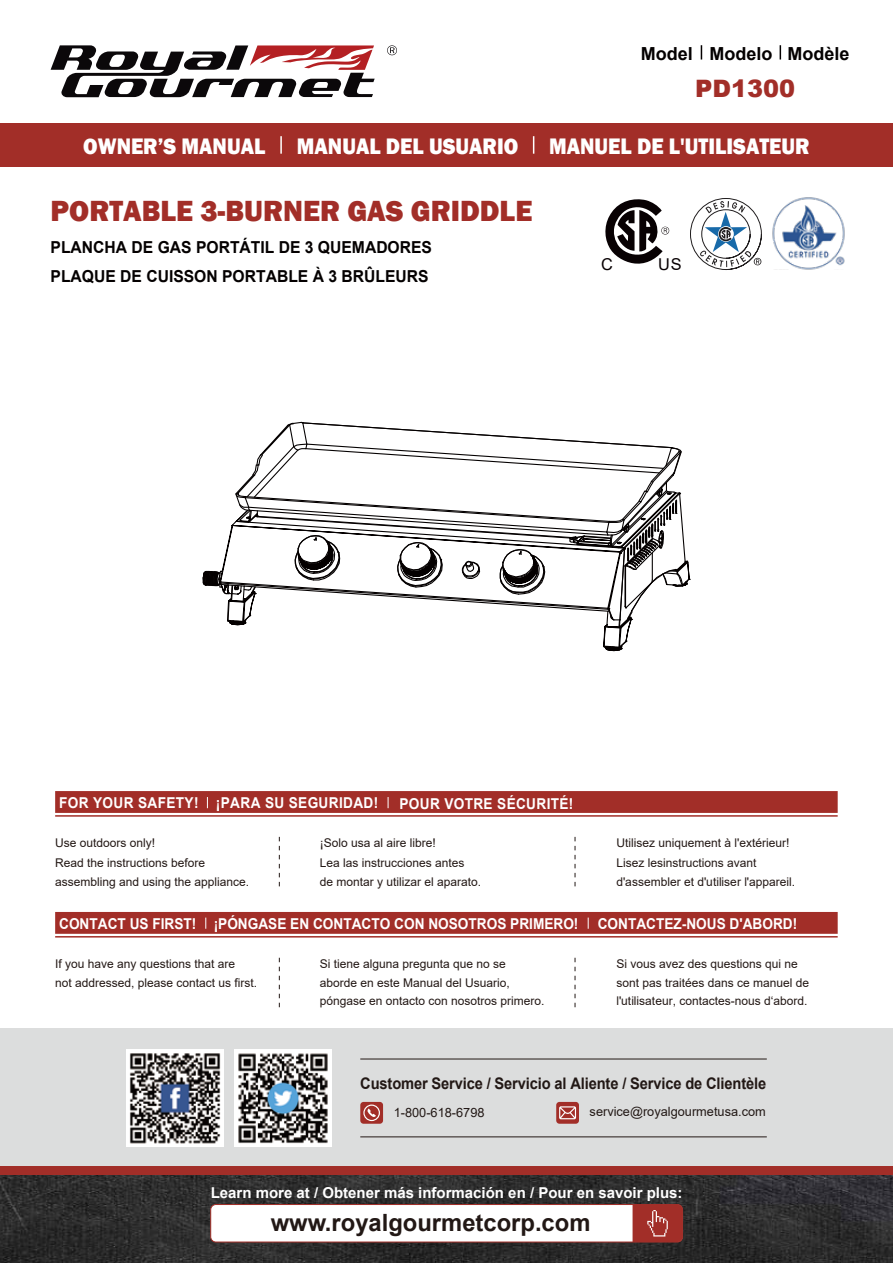
<style>
.page{position:relative;width:893px;height:1263px;background:#fff}
.page>*{position:absolute;margin:0;border:0;box-sizing:border-box;transform-origin:0 0}
.t1{font:800 30px "Franklin Gothic";color:#a22e28}
.t2{font:900 24px "Arial";color:#a22e28}
.t3{font:700 23.7px "Arial";color:#221815}
.t4{font:800 23.1px "Franklin Gothic";color:#fff;scale:.91 1}
.t5{font:700 18px "Arial";color:#040000}
.t6{font:700 16.5px/29.1px "Arial";color:#040000;scale:.95 1}
.t7{font:16.35px "Arial";color:#080103}
.t8{font:700 15.9px "Arial";letter-spacing:-.01em;color:#221815;scale:.92 1}
.t9{font:700 15px "Arial";color:#fff;scale:.91 1}
.t10{font:700 15px "Arial";color:#fff}
.t11{font:700 15px "Arial";letter-spacing:.025em;color:#fff;scale:.91 1}
.t12{font:12.75px "Arial";color:#221815}
.t13{font:12px/19.5px "Arial";color:#231815}
</style>
<div class="page">
<div style="left:0;top:1028px;width:893px;height:139px;background:#dcdddd"></div>
<div style="left:0;top:124px;width:893px;height:43px;background:#a22e28"></div>
<hr style="left:55px;top:936px;width:783px;height:1px;background:#a22e28">
<hr style="left:55px;top:815px;width:783px;height:2px;background:#a22e28">
<svg style="left:279px;top:958px;width:1px;height:50px"></svg>
<svg style="left:575px;top:958px;width:1px;height:50px"></svg>
<svg style="left:575px;top:837px;width:1px;height:50px"></svg>
<svg style="left:279px;top:837px;width:1px;height:50px"></svg>
<svg style="left:387px;top:45px;width:10px;height:10px"></svg>
<svg style="left:51px;top:45px;width:324px;height:52px"></svg>
<div style="left:55px;top:912px;width:783px;height:22px;background:#a22e28"></div>
<svg style="left:55px;top:791px;width:783px;height:22px;background:#a22f29"></svg>
<svg style="left:280px;top:136px;width:2px;height:18px"></svg>
<svg style="left:533px;top:136px;width:1px;height:18px"></svg>
<svg style="left:701px;top:45px;width:1px;height:15px"></svg>
<svg style="left:780px;top:45px;width:1px;height:15px"></svg>
<img style="left:0;top:1175px;width:893px;height:88px">
<div style="left:211px;top:1204px;width:471px;height:38px;background:#fff;border-radius:5px"></div>
<svg style="left:633px;top:1204px;width:49px;height:38px;background:#a73b36"></svg>
<div style="left:210px;top:1204px;width:473px;height:38px;border:1px solid #a22e28;border-radius:5px"></div>
<div style="left:0;top:1166px;width:893px;height:9px;background:#a22e28"></div>
<div style="left:556px;top:1102px;width:23px;height:22px;background:#a22e28;border-radius:3px"></div>
<svg style="left:559px;top:1106px;width:17px;height:13px"></svg>
<div style="left:360px;top:1102px;width:23px;height:22px;background:#a22e28;border-radius:3px"></div>
<svg style="left:363px;top:1104px;width:17px;height:17px"></svg>
<hr style="left:360px;top:1136px;width:407px;height:1px;background:#231815">
<hr style="left:360px;top:1059px;width:407px;height:1px;background:#231815">
<img style="left:235px;top:1050px;width:96px;height:96px">
<img style="left:126px;top:1049px;width:97px;height:98px">
<svg style="left:605px;top:199px;width:64px;height:65px"></svg>
<svg style="left:690px;top:198px;width:72px;height:72px"></svg>
<img style="left:772px;top:197px;width:73px;height:73px">
<hr style="left:763px;top:266px;width:28px;height:3px;background:#fff">
<hr style="left:826px;top:266px;width:22px;height:3px;background:#fff">
<svg style="left:686px;top:791px;width:76px;height:472px"></svg>
<svg style="left:202px;top:421px;width:489px;height:231px"></svg>
<h3 class="t5" style="left:641px;top:41px;width:210px">Model Modelo Modèle</h3>
<h2 class="t2" style="left:695px;top:71px;width:102px">PD1300</h2>
<h3 class="t4" style="left:83px;top:131px;width:202px">OWNER’S MANUAL</h3>
<h3 class="t4" style="left:297px;top:131px;width:245px">MANUAL DEL USUARIO</h3>
<h3 class="t4" style="left:549px;top:131px;width:288px">MANUEL DE L'UTILISATEUR</h3>
<h1 class="t1" style="left:51px;top:192px;width:483px">PORTABLE 3-BURNER GAS GRIDDLE</h1>
<h3 class="t6" style="left:51px;top:233px;width:403px">PLANCHA DE GAS PORTÁTIL DE 3 QUEMADORES<br>PLAQUE DE CUISSON PORTABLE À 3 BRÛLEURS</h3>
<h3 class="t7" style="left:601px;top:253px;width:13px">C</h3>
<h3 class="t7" style="left:658px;top:253px;width:25px">US</h3>
<p class="t11" style="left:59px;top:792px;width:352px">FOR YOUR SAFETY! ¡PARA SU SEGURIDAD!</p>
<p class="t11" style="left:399px;top:793px;width:193px">POUR VOTRE SÉCURITÉ!</p>
<p class="t13" style="left:55px;top:833px;width:196px">Use outdoors only!<br>Read the instructions before assembling and using the appliance.</p>
<p class="t13" style="left:320px;top:833px;width:163px">¡Solo usa al aire libre!<br>Lea las instrucciones antes<br>de montar y utilizar el aparato.</p>
<p class="t13" style="left:616px;top:833px;width:180px">Utilisez uniquement à l'extérieur!<br>Lisez lesinstructions avant d'assembler et d'utiliser l'appareil.</p>
<p class="t9" style="left:59px;top:913px;width:572px">CONTACT US FIRST! ¡PÓNGASE EN CONTACTO CON NOSOTROS PRIMERO!</p>
<p class="t9" style="left:598px;top:913px;width:221px">CONTACTEZ-NOUS D'ABORD!</p>
<p class="t13" style="left:55px;top:954px;width:204px;line-height:18.8px">If you have any questions that are<br>not addressed, please contact us first.</p>
<p class="t13" style="left:320px;top:954px;width:226px;line-height:18.8px">Si tiene alguna pregunta que no se aborde en este Manual del Usuario, póngase en ontacto con nosotros primero.</p>
<p class="t13" style="left:616px;top:954px;width:194px;line-height:18.8px">Si vous avez des questions qui ne sont pas traitées dans ce manuel de l'utilisateur, contactes-nous d‘abord.</p>
<h3 class="t8" style="left:360px;top:1072px;width:443px">Customer Service / Servicio al Aliente / Service de Clientèle</h3>
<p class="t12" style="left:394px;top:1103px;width:92px">1-800-618-6798</p>
<p class="t12" style="left:590px;top:1103px;width:178px">service@royalgourmetusa.com</p>
<p class="t10" style="left:211px;top:1182px;width:473px">Learn more at / Obtener más información en / Pour en savoir plus:</p>
<h3 class="t3" style="left:271px;top:1205px;width:321px">www.royalgourmetcorp.com</h3>
</div>
